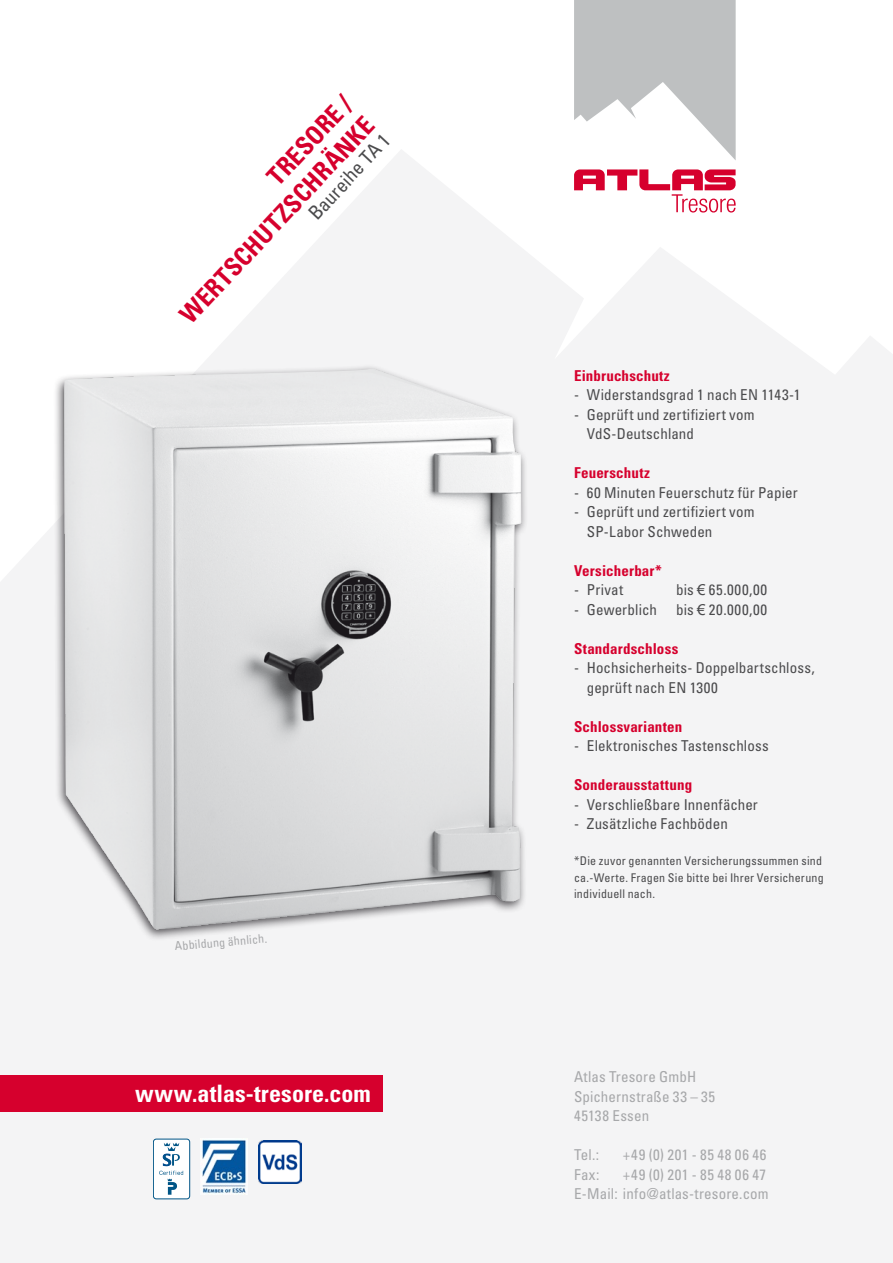
<style>
.page{position:relative;width:893px;height:1263px;background:#fff}
.page>*{position:absolute;margin:0;border:0;box-sizing:border-box;transform-origin:0 0}
.t1{font:700 condensed 25.5px/30.6px "Univers LT Std";color:#d6002d;text-align:right}
.t2{font:700 condensed 24px "Univers LT Std";letter-spacing:.005em;color:#fff}
.t3{font:condensed 19.5px "Univers LT Std";color:#4b4b4d}
.t4{font:condensed 15px/19.5px "Univers LT Std";letter-spacing:.01em;color:#4b4b4d}
.t5{font:condensed 15px/19.5px "Univers LT Std";letter-spacing:.015em;color:#a7a8aa}
.t6{font:700 condensed 15px "Univers LT Std";letter-spacing:.01em;color:#d6002d}
.t7{font:condensed 15px "Univers LT Std";letter-spacing:.05em;color:#4b4b4d}
.t8{font:condensed 15px "Univers LT Std";letter-spacing:.05em;color:#a7a8aa}
.t9{font:condensed 12px/16.5px "Univers LT Std";letter-spacing:.015em;color:#4b4b4d}
.t10{font:condensed 12px "Univers LT Std";color:#a7a8aa}
.s1{font-family:"Arial";font-stretch:normal}
</style>
<div class="page">
<div style="left:0;top:582px;width:893px;height:681px;background:#f4f4f5"></div>
<svg style="left:1px;top:150px;width:892px;height:432px;fill:#f4f4f5"></svg>
<svg style="left:574px;top:0;width:162px;height:160px"></svg>
<svg style="left:574px;top:169px;width:162px;height:44px"></svg>
<div style="left:53px;top:364px;width:475px;height:578px;background:#1a171c;opacity:.75"></div>
<img style="left:60px;top:369px;width:462px;height:562px">
<div style="left:0;top:1075px;width:382px;height:36px;background:#d6002d"></div>
<img style="left:201px;top:1139px;width:46px;height:55px">
<div style="left:153px;top:1139px;width:37px;height:60px;background:#fff;border-radius:3px"></div>
<div style="left:153px;top:1139px;width:37px;height:60px;border:1px solid #005586;border-radius:3px"></div>
<svg style="left:159px;top:1142px;width:24px;height:53px"></svg>
<img style="left:258px;top:1140px;width:44px;height:43px">
<h1 class="t1" style="left:151px;top:288px;width:273px;rotate:-47deg">TRESORE /<br>WERTSCHUTZSCHRÄNKE</h1>
<h3 class="t3" style="left:303px;top:208px;width:111px;rotate:-47deg">Baureihe TA 1</h3>
<p class="t10" style="left:174px;top:939px;width:94px;rotate:-5deg">Abbildung ähnlich.</p>
<h2 class="t2" style="left:135px;top:1078px;width:237px">www.atlas-tresore.com</h2>
<p class="t6" style="left:574px;top:366px;width:97px">Einbruchschutz</p>
<p class="t4" style="left:574px;top:385px;width:228px">- Widerstandsgrad 1 nach EN 1143-1</p>
<p class="t4" style="left:587px;top:404px;width:169px;text-indent:-13px">- Geprüft und zertifiziert vom<br>VdS-Deutschland</p>
<p class="t6" style="left:574px;top:464px;width:77px">Feuerschutz</p>
<p class="t4" style="left:574px;top:482px;width:225px">- 60 Minuten Feuerschutz für Papier</p>
<p class="t4" style="left:587px;top:502px;width:169px;text-indent:-13px">- Geprüft und zertifiziert vom<br>SP-Labor Schweden</p>
<p class="t6" style="left:574px;top:561px;width:89px">Versicherbar*</p>
<p class="t4" style="left:574px;top:580px;width:51px">- Privat</p>
<p class="t7" style="left:676px;top:580px;width:93px">bis <span class="s1">€</span> 65.000,00</p>
<p class="t4" style="left:574px;top:599px;width:84px">- Gewerblich</p>
<p class="t7" style="left:676px;top:600px;width:93px">bis <span class="s1">€</span> 20.000,00</p>
<p class="t6" style="left:574px;top:639px;width:106px">Standardschloss</p>
<p class="t4" style="left:587px;top:658px;width:229px;text-indent:-13px">- Hochsicherheits- Doppelbartschloss, geprüft nach EN 1300</p>
<p class="t6" style="left:574px;top:717px;width:110px">Schlossvarianten</p>
<p class="t4" style="left:574px;top:736px;width:196px">- Elektronisches Tastenschloss</p>
<p class="t6" style="left:574px;top:776px;width:120px">Sonderausstattung</p>
<p class="t4" style="left:574px;top:794px;width:185px">- Verschließbare Innenfächer</p>
<p class="t4" style="left:574px;top:814px;width:155px">- Zusätzliche Fachböden</p>
<p class="t9" style="left:574px;top:853px;width:251px">*Die zuvor genannten Versicherungssummen sind ca.-Werte. Fragen Sie bitte bei Ihrer Versicherung individuell nach.</p>
<p class="t5" style="left:574px;top:1067px;width:143px">Atlas Tresore GmbH<br>Spichernstraße 33 – 35<br>45138 Essen</p>
<p class="t5" style="left:574px;top:1145px;width:26px">Tel.:</p>
<p class="t8" style="left:623px;top:1145px;width:145px">+49 (0) 201 - 85 48 06 46</p>
<p class="t5" style="left:574px;top:1164px;width:27px">Fax:</p>
<p class="t5" style="left:574px;top:1164px;width:196px;text-align:right">+49 (0) 201 - 85 48 06 47<br>E-Mail: info@atlas-tresore.com</p>
</div>
